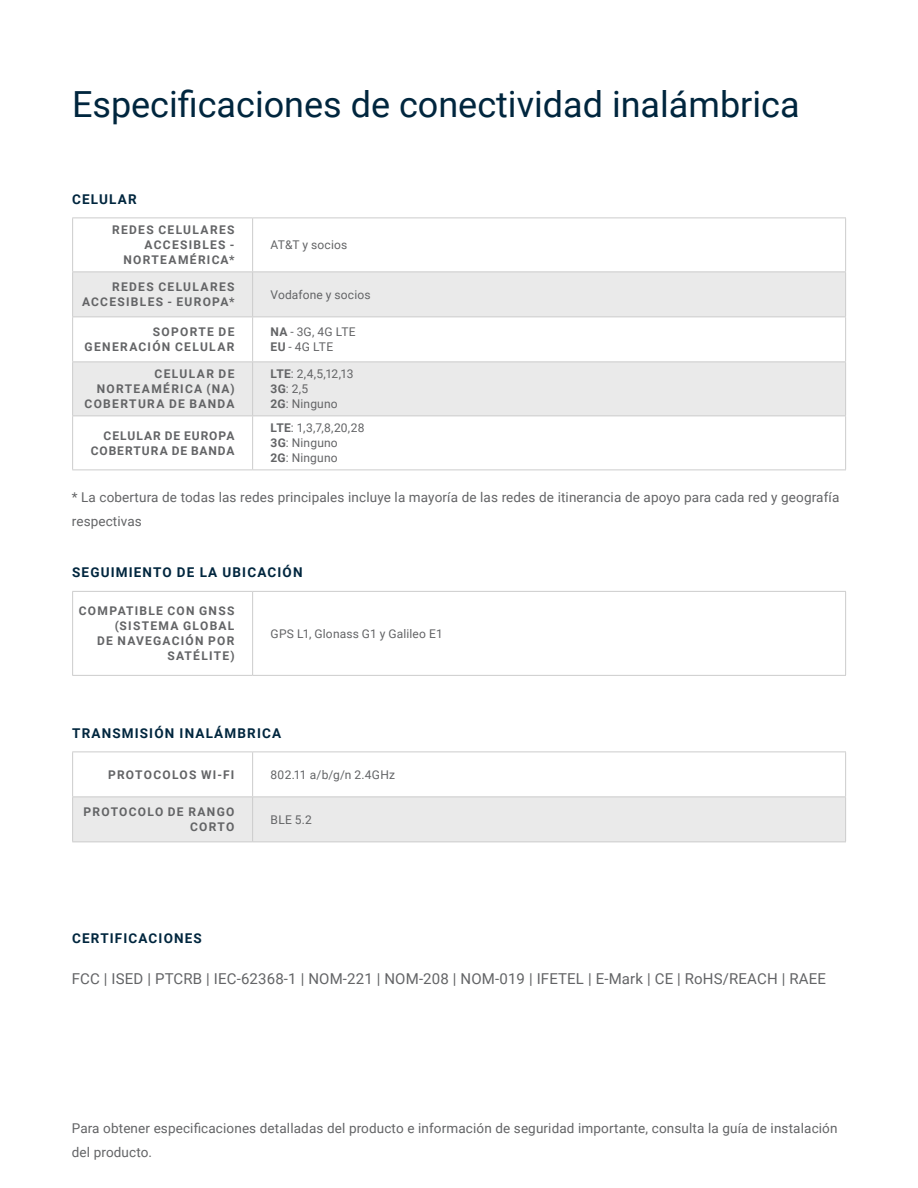
<style>
.page{position:relative;width:918px;height:1188px;background:#fff}
.page>*{position:absolute;margin:0;border:0;box-sizing:border-box;transform-origin:0 0}
.t1{font:36px "Roboto";color:#00263e}
.t2{font:15px "Roboto";letter-spacing:.01em;color:#636466}
.t3{font:13.5px/24px "Roboto";letter-spacing:.01em;color:#636466}
.t4{font:700 13.5px "Roboto";letter-spacing:.085em;color:#00263e}
.t5{font:700 12px/15px "Roboto";letter-spacing:.105em;color:#636466;text-align:right}
.t6{font:12px/15px "Roboto";letter-spacing:.015em;color:#636466}
.t7{font:700 12px/15px "Roboto";letter-spacing:.08em;color:#636466;text-align:right}
.s1{font-weight:700}
</style>
<div class="page">
<svg style="left:73px;top:273px;width:772px;height:143px;fill:#eaeaea"></svg>
<hr style="left:72px;top:218px;width:181px;height:1px;background:#ccc">
<hr style="left:72px;top:218px;width:1px;height:54px;background:#ccc">
<hr style="left:253px;top:218px;width:593px;height:1px;background:#ccc">
<hr style="left:252px;top:218px;width:1px;height:54px;background:#ccc">
<hr style="left:845px;top:218px;width:1px;height:54px;background:#ccc">
<hr style="left:72px;top:272px;width:181px;height:1px;background:#ccc">
<hr style="left:72px;top:272px;width:1px;height:44px;background:#ccc">
<hr style="left:253px;top:272px;width:593px;height:1px;background:#ccc">
<hr style="left:252px;top:272px;width:1px;height:44px;background:#ccc">
<hr style="left:845px;top:272px;width:1px;height:44px;background:#ccc">
<hr style="left:72px;top:316px;width:181px;height:1px;background:#ccc">
<hr style="left:72px;top:317px;width:1px;height:45px;background:#ccc">
<hr style="left:253px;top:316px;width:593px;height:1px;background:#ccc">
<hr style="left:252px;top:317px;width:1px;height:45px;background:#ccc">
<hr style="left:845px;top:317px;width:1px;height:45px;background:#ccc">
<hr style="left:72px;top:362px;width:181px;height:1px;background:#ccc">
<hr style="left:72px;top:362px;width:1px;height:54px;background:#ccc">
<hr style="left:253px;top:362px;width:593px;height:1px;background:#ccc">
<hr style="left:252px;top:362px;width:1px;height:54px;background:#ccc">
<hr style="left:845px;top:362px;width:1px;height:54px;background:#ccc">
<hr style="left:72px;top:416px;width:181px;height:1px;background:#ccc">
<hr style="left:72px;top:416px;width:1px;height:54px;background:#ccc">
<hr style="left:253px;top:416px;width:593px;height:1px;background:#ccc">
<hr style="left:252px;top:416px;width:1px;height:54px;background:#ccc">
<hr style="left:845px;top:416px;width:1px;height:54px;background:#ccc">
<hr style="left:72px;top:470px;width:181px;height:1px;background:#ccc">
<hr style="left:253px;top:470px;width:593px;height:1px;background:#ccc">
<div style="left:73px;top:797px;width:772px;height:45px;background:#eaeaea"></div>
<hr style="left:72px;top:752px;width:181px;height:1px;background:#ccc">
<hr style="left:72px;top:752px;width:1px;height:44px;background:#ccc">
<hr style="left:253px;top:752px;width:593px;height:1px;background:#ccc">
<hr style="left:252px;top:752px;width:1px;height:44px;background:#ccc">
<hr style="left:845px;top:752px;width:1px;height:44px;background:#ccc">
<hr style="left:72px;top:796px;width:181px;height:1px;background:#ccc">
<hr style="left:72px;top:797px;width:1px;height:45px;background:#ccc">
<hr style="left:253px;top:796px;width:593px;height:1px;background:#ccc">
<hr style="left:252px;top:797px;width:1px;height:45px;background:#ccc">
<hr style="left:845px;top:797px;width:1px;height:45px;background:#ccc">
<hr style="left:72px;top:842px;width:181px;height:1px;background:#ccc">
<hr style="left:253px;top:842px;width:593px;height:1px;background:#ccc">
<hr style="left:72px;top:591px;width:181px;height:1px;background:#ccc">
<hr style="left:72px;top:592px;width:1px;height:83px;background:#ccc">
<hr style="left:253px;top:591px;width:593px;height:1px;background:#ccc">
<hr style="left:252px;top:592px;width:1px;height:83px;background:#ccc">
<hr style="left:845px;top:592px;width:1px;height:83px;background:#ccc">
<hr style="left:72px;top:675px;width:181px;height:1px;background:#ccc">
<hr style="left:253px;top:675px;width:593px;height:1px;background:#ccc">
<h1 class="t1" style="left:72px;top:79px;width:729px">Especificaciones de conectividad inalámbrica</h1>
<p class="t4" style="left:72px;top:189px;width:66px">CELULAR</p>
<p class="t5" style="left:112px;top:222px;width:124px">REDES CELULARES<br>ACCESIBLES -<br>NORTEAMÉRICA*</p>
<p class="t6" style="left:271px;top:237px;width:78px">AT&amp;T y socios</p>
<p class="t5" style="left:82px;top:279px;width:154px">REDES CELULARES<br>ACCESIBLES - EUROPA*</p>
<p class="t6" style="left:271px;top:287px;width:102px">Vodafone y socios</p>
<p class="t5" style="left:85px;top:324px;width:151px">SOPORTE DE<br>GENERACIÓN CELULAR</p>
<p class="t6" style="left:271px;top:324px;width:87px"><span class="s1">NA</span> - 3G, 4G LTE<br><span class="s1">EU</span> - 4G LTE</p>
<p class="t5" style="left:85px;top:366px;width:152px">CELULAR DE<br>NORTEAMÉRICA (NA)<br>COBERTURA DE BANDA</p>
<p class="t6" style="left:271px;top:366px;width:84px"><span class="s1">LTE</span>: 2,4,5,12,13<br><span class="s1">3G</span>: 2,5<br><span class="s1">2G</span>: Ninguno</p>
<p class="t7" style="left:91px;top:428px;width:145px">CELULAR DE EUROPA<br>COBERTURA DE BANDA</p>
<p class="t6" style="left:271px;top:420px;width:95px"><span class="s1">LTE</span>: 1,3,7,8,20,28<br><span class="s1">3G</span>: Ninguno<br><span class="s1">2G</span>: Ninguno</p>
<p class="t3" style="left:72px;top:485px;width:769px">* La cobertura de todas las redes principales incluye la mayoría de las redes de itinerancia de apoyo para cada red y geografía respectivas</p>
<p class="t4" style="left:72px;top:563px;width:232px">SEGUIMIENTO DE LA UBICACIÓN</p>
<p class="t5" style="left:79px;top:603px;width:157px">COMPATIBLE CON GNSS (SISTEMA GLOBAL<br>DE NAVEGACIÓN POR<br>SATÉLITE)</p>
<p class="t6" style="left:271px;top:626px;width:174px">GPS L1, Glonass G1 y Galileo E1</p>
<p class="t4" style="left:72px;top:723px;width:211px">TRANSMISIÓN INALÁMBRICA</p>
<p class="t5" style="left:108px;top:767px;width:128px">PROTOCOLOS WI-FI</p>
<p class="t6" style="left:271px;top:767px;width:126px">802.11 a/b/g/n 2.4GHz</p>
<p class="t5" style="left:84px;top:804px;width:152px">PROTOCOLO DE RANGO<br>CORTO</p>
<p class="t6" style="left:271px;top:812px;width:43px">BLE 5.2</p>
<p class="t4" style="left:72px;top:929px;width:131px">CERTIFICACIONES</p>
<p class="t2" style="left:72px;top:969px;width:756px">FCC | ISED | PTCRB | IEC-62368-1 | NOM-221 | NOM-208 | NOM-019 | IFETEL | E-Mark | CE | RoHS/REACH | RAEE</p>
<p class="t3" style="left:72px;top:1116px;width:767px">Para obtener especificaciones detalladas del producto e información de seguridad importante, consulta la guía de instalación del producto.</p>
</div>
